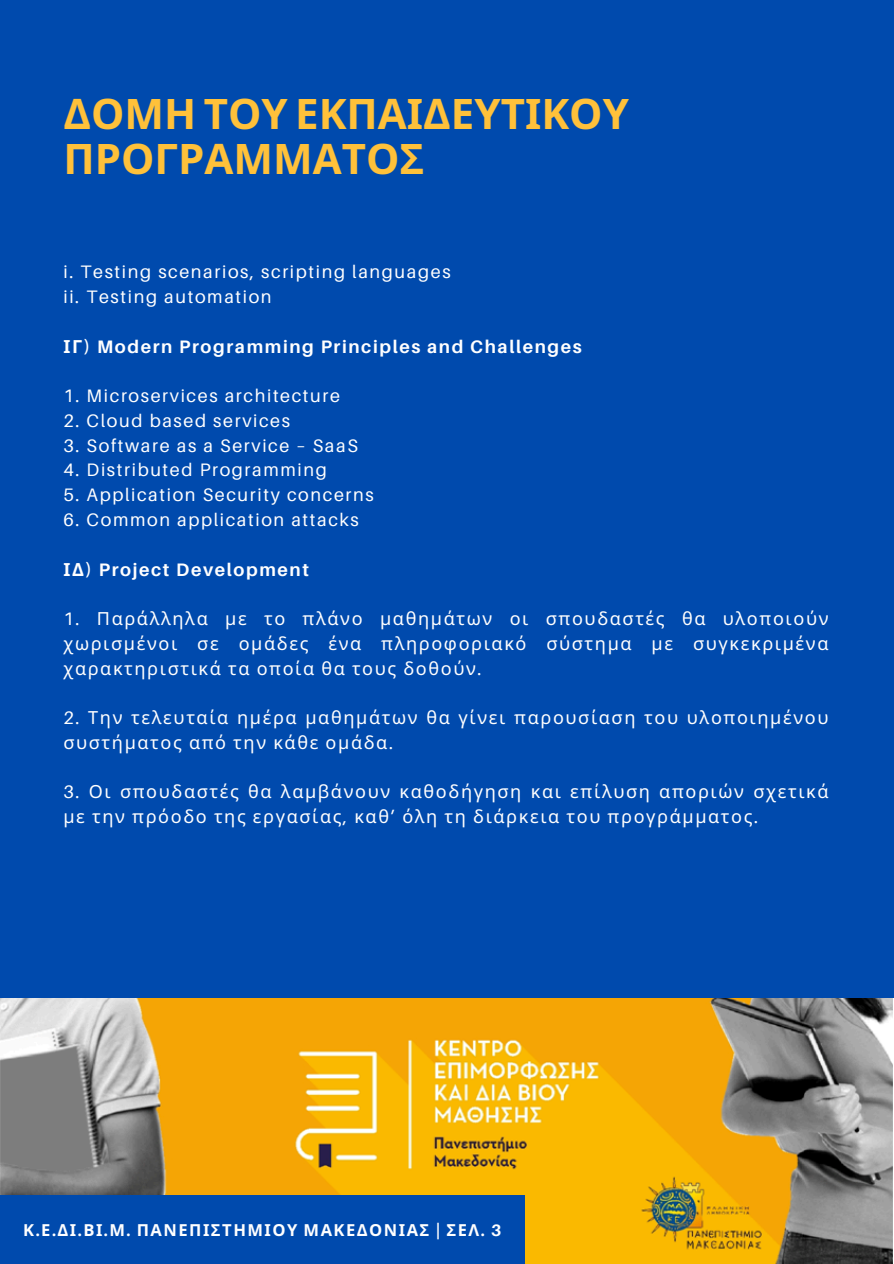
<style>
.page{position:relative;width:894px;height:1264px;background:#fff}
.page>*{position:absolute;margin:0;border:0;box-sizing:border-box;transform-origin:0 0}
.t1{font:700 42px/45px "Noto Sans";color:#ffc13a}
.t2{font:18px/24.8px "Noto Sans";letter-spacing:.09em;color:#fff}
.t3{font:18px "Aileron";letter-spacing:.09em;color:#fff}
.t4{font:700 18px "Aileron";letter-spacing:.09em;color:#fff}
.t5{font:700 16.5px "Noto Sans";letter-spacing:.09em;color:#fff}
.s1{font-family:"Noto Sans"}
.s2{font-family:"Aileron"}
</style>
<div class="page">
<div style="left:0;top:0;width:893px;height:1263px;background:#004aad"></div>
<img style="left:0;top:998px;width:893px;height:265px">
<div style="left:0;top:1195px;width:524px;height:68px;background:#004aad"></div>
<h1 class="t1" style="left:63px;top:90px;width:567px">ΔΟΜΗ ΤΟΥ ΕΚΠΑΙΔΕΥΤΙΚΟΥ<br>ΠΡΟΓΡΑΜΜΑΤΟΣ</h1>
<h3 class="t3" style="left:63px;top:261px;width:388px">i. Testing scenarios, scripting languages</h3>
<p class="t3" style="left:63px;top:286px;width:210px">ii. Testing automation</p>
<p class="t4" style="left:63px;top:335px;width:520px"><span class="s1">ΙΓ</span>) Modern Programming Principles and Challenges</p>
<p class="t3" style="left:63px;top:385px;width:278px">1. Microservices architecture</p>
<p class="t3" style="left:63px;top:409px;width:228px">2. Cloud based services</p>
<p class="t3" style="left:63px;top:434px;width:296px">3. Software as a Service – SaaS</p>
<p class="t3" style="left:63px;top:459px;width:265px">4. Distributed Programming</p>
<h3 class="t3" style="left:63px;top:484px;width:312px">5. Application Security concerns</h3>
<p class="t3" style="left:63px;top:508px;width:297px">6. Common application attacks</p>
<p class="t4" style="left:63px;top:558px;width:247px"><span class="s1">ΙΔ</span>) Project Development</p>
<p class="t2" style="left:63px;top:605px;width:766px;text-align:justify"><span class="s2">1.</span> Παράλληλα με το πλάνο μαθημάτων οι σπουδαστές θα υλοποιούν χωρισμένοι σε ομάδες ένα πληροφοριακό σύστημα με συγκεκριμένα χαρακτηριστικά τα οποία θα τους δοθούν<span class="s2">.</span></p>
<p class="t2" style="left:63px;top:704px;width:766px"><span class="s2">2.</span> Την τελευταία ημέρα μαθημάτων θα γίνει παρουσίαση του υλοποιημένου συστήματος από την κάθε ομάδα<span class="s2">.</span></p>
<p class="t2" style="left:63px;top:779px;width:766px"><span class="s2">3.</span> Οι σπουδαστές θα λαμβάνουν καθοδήγηση και επίλυση αποριών σχετικά με την πρόοδο της εργασίας<span class="s2">,</span> καθ<span class="s2">’</span> όλη τη διάρκεια του προγράμματος<span class="s2">.</span></p>
<p class="t5" style="left:23px;top:1218px;width:479px">Κ<span class="s2">.</span>Ε<span class="s2">.</span>ΔΙ<span class="s2">.</span>ΒΙ<span class="s2">.</span>Μ<span class="s2">.</span> ΠΑΝΕΠΙΣΤΗΜΙΟΥ ΜΑΚΕΔΟΝΙΑΣ <span class="s2">|</span> ΣΕΛ<span class="s2">. 3</span></p>
</div>
